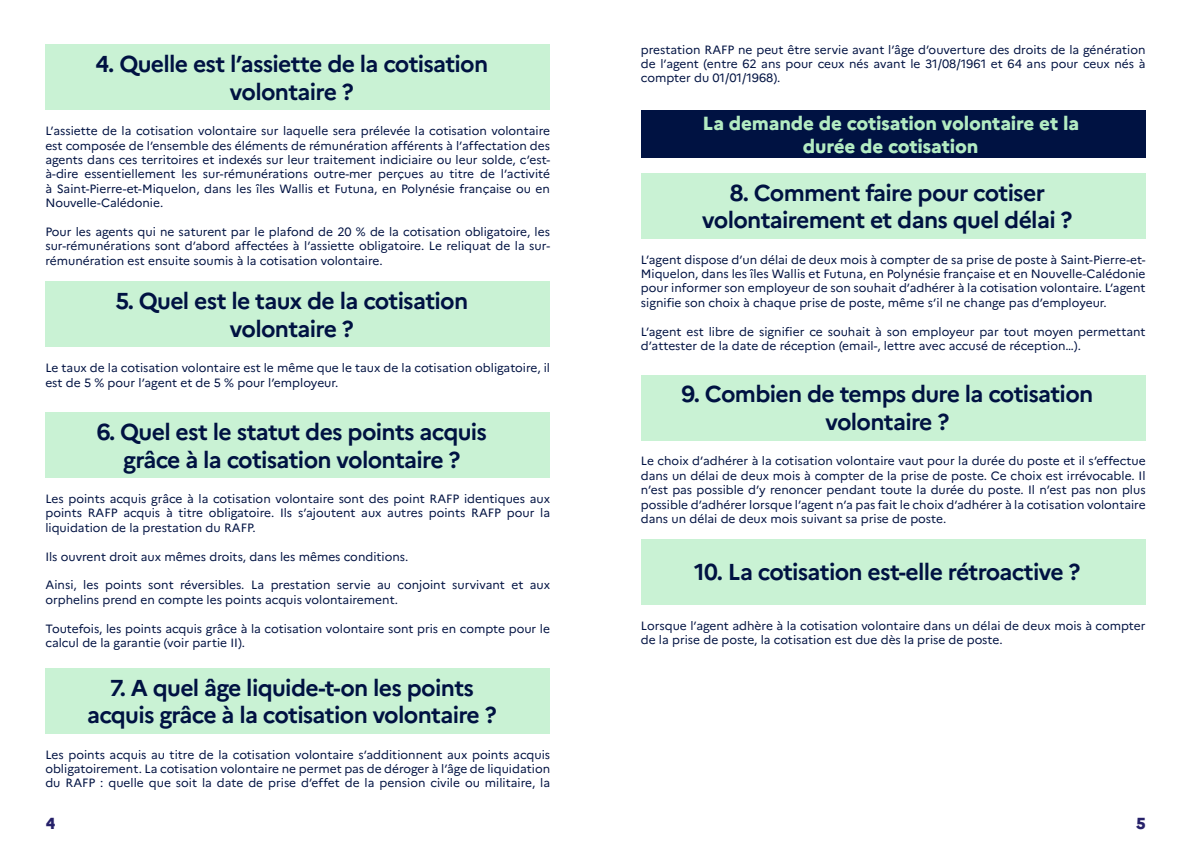
<style>
.page{position:relative;width:1191px;height:842px;background:#fff}
.page>*{position:absolute;margin:0;border:0;box-sizing:border-box;transform-origin:0 0}
.titre_page_16pt{font:700 23px/27.6px "Marianne";letter-spacing:-.03em;color:#001242;text-align:center}
.t1{font:800 19px "Marianne";letter-spacing:-.01em;color:#b3ebc2}
.t2{font:800 16px "Marianne";color:#26216a}
.courant{font:12px/14.4px "Marianne";color:#001242;text-align:justify}
</style>
<div class="page">
<div style="left:45px;top:45px;width:505px;height:65px;background:#c9f2d4"></div>
<div style="left:641px;top:173px;width:504px;height:66px;background:#c9f2d4"></div>
<div style="left:641px;top:375px;width:504px;height:65px;background:#c9f2d4"></div>
<div style="left:641px;top:539px;width:504px;height:65px;background:#c9f2d4"></div>
<div style="left:45px;top:282px;width:505px;height:65px;background:#c9f2d4"></div>
<div style="left:45px;top:412px;width:505px;height:66px;background:#c9f2d4"></div>
<div style="left:45px;top:668px;width:505px;height:65px;background:#c9f2d4"></div>
<div style="left:641px;top:110px;width:504px;height:47px;background:#001242"></div>
<p class="titre_page_16pt" style="left:95px;top:48px;width:394px">4. Quelle est l’assiette de la cotisation volontaire ?</p>
<p class="courant" style="left:45px;top:123px;width:506px">L’assiette de la cotisation volontaire sur laquelle sera prélevée la cotisation volontaire est composée de l’ensemble des éléments de rémunération afférents à l’affectation des agents dans ces territoires et indexés sur leur traitement indiciaire ou leur solde, c’est&shy;à-dire essentiellement les sur-rémunérations outre-mer perçues au titre de l’activité à Saint-Pierre-et-Miquelon, dans les îles Wallis et Futuna, en Polynésie française ou en Nouvelle-Calédonie.</p>
<p class="courant" style="left:45px;top:224px;width:506px">Pour les agents qui ne saturent par le plafond de 20 % de la cotisation obligatoire, les sur-rémunérations sont d’abord affectées à l’assiette obligatoire. Le reliquat de la sur&shy;rémunération est ensuite soumis à la cotisation volontaire.</p>
<p class="titre_page_16pt" style="left:115px;top:285px;width:354px">5. Quel est le taux de la cotisation volontaire ?</p>
<p class="courant" style="left:45px;top:360px;width:506px">Le taux de la cotisation volontaire est le même que le taux de la cotisation obligatoire, il est de 5 % pour l’agent et de 5 % pour l’employeur.</p>
<p class="titre_page_16pt" style="left:97px;top:416px;width:392px">6. Quel est le statut des points acquis grâce à la cotisation volontaire ?</p>
<p class="courant" style="left:45px;top:491px;width:506px">Les points acquis grâce à la cotisation volontaire sont des point RAFP identiques aux points RAFP acquis à titre obligatoire. Ils s’ajoutent aux autres points RAFP pour la liquidation de la prestation du RAFP.</p>
<p class="courant" style="left:45px;top:548px;width:364px">Ils ouvrent droit aux mêmes droits, dans les mêmes conditions.</p>
<p class="courant" style="left:45px;top:577px;width:506px">Ainsi, les points sont réversibles. La prestation servie au conjoint survivant et aux orphelins prend en compte les points acquis volontairement.</p>
<p class="courant" style="left:45px;top:620px;width:506px">Toutefois, les points acquis grâce à la cotisation volontaire sont pris en compte pour le calcul de la garantie (voir partie II).</p>
<p class="titre_page_16pt" style="left:87px;top:672px;width:411px">7. A quel âge liquide-t-on les points acquis grâce à la cotisation volontaire ?</p>
<p class="courant" style="left:45px;top:746px;width:506px">Les points acquis au titre de la cotisation volontaire s’additionnent aux points acquis obligatoirement. La cotisation volontaire ne permet pas de déroger à l’âge de liquidation du RAFP : quelle que soit la date de prise d’effet de la pension civile ou militaire, la</p>
<p class="courant" style="left:641px;top:41px;width:506px">prestation RAFP ne peut être servie avant l’âge d’ouverture des droits de la génération de l’agent (entre 62 ans pour ceux nés avant le 31/08/1961 et 64 ans pour ceux nés à compter du 01/01/1968).</p>
<p class="t1" style="left:702px;top:108px;width:378px">La demande de cotisation volontaire et la</p>
<p class="t1" style="left:803px;top:131px;width:177px">durée de cotisation</p>
<p class="titre_page_16pt" style="left:702px;top:177px;width:372px">8. Comment faire pour cotiser volontairement et dans quel délai ?</p>
<p class="courant" style="left:641px;top:251px;width:506px">L’agent dispose d’un délai de deux mois à compter de sa prise de poste à Saint-Pierre-et-Miquelon, dans les îles Wallis et Futuna, en Polynésie française et en Nouvelle-Calédonie pour informer son employeur de son souhait d’adhérer à la cotisation volontaire. L’agent signifie son choix à chaque prise de poste, même s’il ne change pas d’employeur.</p>
<p class="courant" style="left:641px;top:323px;width:506px">L’agent est libre de signifier ce souhait à son employeur par tout moyen permettant d’attester de la date de réception (email‑, lettre avec accusé de réception…).</p>
<p class="titre_page_16pt" style="left:681px;top:379px;width:413px">9. Combien de temps dure la cotisation volontaire ?</p>
<p class="courant" style="left:641px;top:453px;width:506px">Le choix d’adhérer à la cotisation volontaire vaut pour la durée du poste et il s’effectue dans un délai de deux mois à compter de la prise de poste. Ce choix est irrévocable. Il n’est pas possible d’y renoncer pendant toute la durée du poste. Il n’est pas non plus possible d’adhérer lorsque l’agent n’a pas fait le choix d’adhérer à la cotisation volontaire dans un délai de deux mois suivant sa prise de poste.</p>
<p class="titre_page_16pt" style="left:694px;top:557px;width:388px">10. La cotisation est-elle rétroactive ?</p>
<p class="courant" style="left:641px;top:617px;width:506px">Lorsque l’agent adhère à la cotisation volontaire dans un délai de deux mois à compter de la prise de poste, la cotisation est due dès la prise de poste.</p>
<h3 class="t2" style="left:46px;top:811px;width:11px">4</h3>
<h3 class="t2" style="left:1136px;top:811px;width:11px">5</h3>
</div>
